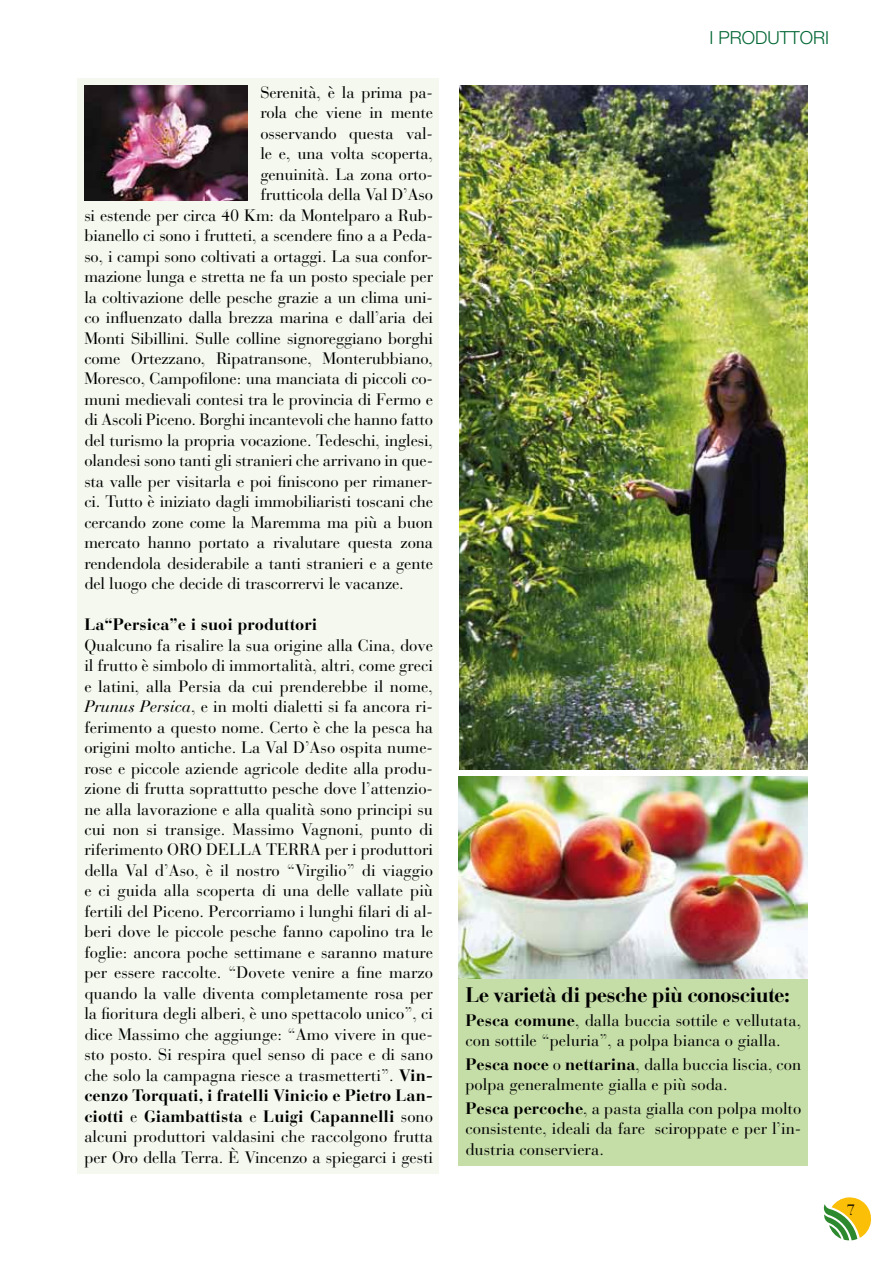
<style>
.page{position:relative;width:893px;height:1263px;background:#fff}
.page>*{position:absolute;margin:0;border:0;box-sizing:border-box;transform-origin:0 0}
.t1{font:700 21px "Bauer Bodoni";letter-spacing:-.035em;color:#000}
.t2{font:300 18px "Helvetica Neue";color:#063}
.t3{font:16.5px/20.5px "Bauer Bodoni";letter-spacing:-.01em;color:#000;text-align:justify}
.t4{font:700 16.5px "Bauer Bodoni";color:#000}
.t5{font:15px "Bauer Bodoni";color:#000}
.s1{font-style:italic}
.s2{font-weight:700}
</style>
<div class="page">
<div style="left:78px;top:79px;width:361px;height:1095px;background:#f4f8ee"></div>
<svg style="left:823px;top:1197px;width:49px;height:43px"></svg>
<img style="left:84px;top:85px;width:164px;height:116px">
<img style="left:459px;top:85px;width:349px;height:685px">
<div style="left:459px;top:979px;width:349px;height:186px;background:#c5dda7"></div>
<img style="left:459px;top:776px;width:349px;height:203px">
<p class="t3" style="left:260px;top:82px;width:174px">Serenità, è la prima pa-</p>
<p class="t3" style="left:260px;top:103px;width:174px">rola che viene in mente</p>
<p class="t3" style="left:260px;top:123px;width:174px">osservando questa val-</p>
<p class="t3" style="left:260px;top:143px;width:174px">le e, una volta scoperta,</p>
<p class="t3" style="left:260px;top:164px;width:174px">genuinità. La zona orto-</p>
<p class="t3" style="left:260px;top:184px;width:174px">frutticola della Val D’Aso</p>
<p class="t3" style="left:84px;top:205px;width:350px">si estende per circa 40 Km: da Montelparo a Rub-</p>
<p class="t3" style="left:84px;top:225px;width:350px">bianello ci sono i frutteti, a scendere fino a a Peda-</p>
<p class="t3" style="left:84px;top:246px;width:350px">so, i campi sono coltivati a ortaggi. La sua confor-</p>
<p class="t3" style="left:84px;top:266px;width:350px">mazione lunga e stretta ne fa un posto speciale per</p>
<p class="t3" style="left:84px;top:287px;width:350px">la coltivazione delle pesche grazie a un clima uni-</p>
<p class="t3" style="left:84px;top:307px;width:350px">co influenzato dalla brezza marina e dall’aria dei</p>
<p class="t3" style="left:84px;top:328px;width:350px">Monti Sibillini. Sulle colline signoreggiano borghi</p>
<p class="t3" style="left:84px;top:348px;width:350px">come Ortezzano, Ripatransone, Monterubbiano,</p>
<p class="t3" style="left:84px;top:369px;width:350px">Moresco, Campofilone: una manciata di piccoli co-</p>
<p class="t3" style="left:84px;top:389px;width:350px">muni medievali contesi tra le provincia di Fermo e</p>
<p class="t3" style="left:84px;top:410px;width:350px">di Ascoli Piceno. Borghi incantevoli che hanno fatto</p>
<p class="t3" style="left:84px;top:430px;width:350px">del turismo la propria vocazione. Tedeschi, inglesi,</p>
<p class="t3" style="left:84px;top:451px;width:350px">olandesi sono tanti gli stranieri che arrivano in que-</p>
<p class="t3" style="left:84px;top:471px;width:350px">sta valle per visitarla e poi finiscono per rimaner-</p>
<p class="t3" style="left:84px;top:492px;width:350px">ci. Tutto è iniziato dagli immobiliaristi toscani che</p>
<p class="t3" style="left:84px;top:512px;width:350px">cercando zone come la Maremma ma più a buon</p>
<p class="t3" style="left:84px;top:533px;width:350px">mercato hanno portato a rivalutare questa zona</p>
<p class="t3" style="left:84px;top:553px;width:350px">rendendola desiderabile a tanti stranieri e a gente</p>
<p class="t3" style="left:84px;top:573px;width:321px">del luogo che decide di trascorrervi le vacanze.</p>
<p class="t4" style="left:84px;top:615px;width:234px">La“Persica”e i suoi produttori</p>
<p class="t3" style="left:84px;top:635px;width:350px">Qualcuno fa risalire la sua origine alla Cina, dove il frutto è simbolo di immortalità, altri, come greci e latini, alla Persia da cui prenderebbe il nome, <span class="s1">Prunus Persica</span>, e in molti dialetti si fa ancora ri&shy;ferimento a questo nome. Certo è che la pesca ha origini molto antiche. La Val D’Aso ospita nume&shy;rose e piccole aziende agricole dedite alla produ&shy;zione di frutta soprattutto pesche dove l’attenzio&shy;ne alla lavorazione e alla qualità sono principi su cui non si transige. Massimo Vagnoni, punto di riferimento ORO DELLA TERRA per i produttori della Val d’Aso, è il nostro “Virgilio” di viaggio e ci guida alla scoperta di una delle vallate più fertili del Piceno. Percorriamo i lunghi filari di al&shy;beri dove le piccole pesche fanno capolino tra le foglie: ancora poche settimane e saranno mature per essere raccolte. “Dovete venire a fine marzo quando la valle diventa completamente rosa per la fioritura degli alberi, è uno spettacolo unico”, ci dice Massimo che aggiunge: “Amo vivere in que&shy;sto posto. Si respira quel senso di pace e di sano che solo la campagna riesce a trasmetterti”. <span class="s2">Vin&shy;cenzo Torquati, i fratelli Vinicio e Pietro Lan&shy;ciotti</span> e <span class="s2">Giambattista</span> e <span class="s2">Luigi Capannelli</span> sono alcuni produttori valdasini che raccolgono frutta per Oro della Terra. È Vincenzo a spiegarci i gesti</p>
<p class="t2" style="left:709px;top:27px;width:121px">I PRODUTTORI</p>
<p class="t1" style="left:465px;top:982px;width:326px">Le varietà di pesche più conosciute:</p>
<p class="t3" style="left:465px;top:1010px;width:337px"><span class="s2">Pesca comune</span>, dalla buccia sottile e vellutata, con sottile “peluria”, a polpa bianca o gialla.</p>
<p class="t3" style="left:465px;top:1054px;width:337px"><span class="s2">Pesca noce</span> o <span class="s2">nettarina</span>, dalla buccia liscia, con polpa generalmente gialla e più soda.</p>
<p class="t3" style="left:465px;top:1098px;width:337px"><span class="s2">Pesca percoche</span>, a pasta gialla con polpa molto consistente, ideali da fare sciroppate e per l’in&shy;dustria conserviera.</p>
<p class="t5" style="left:847px;top:1201px;width:10px">7</p>
</div>
